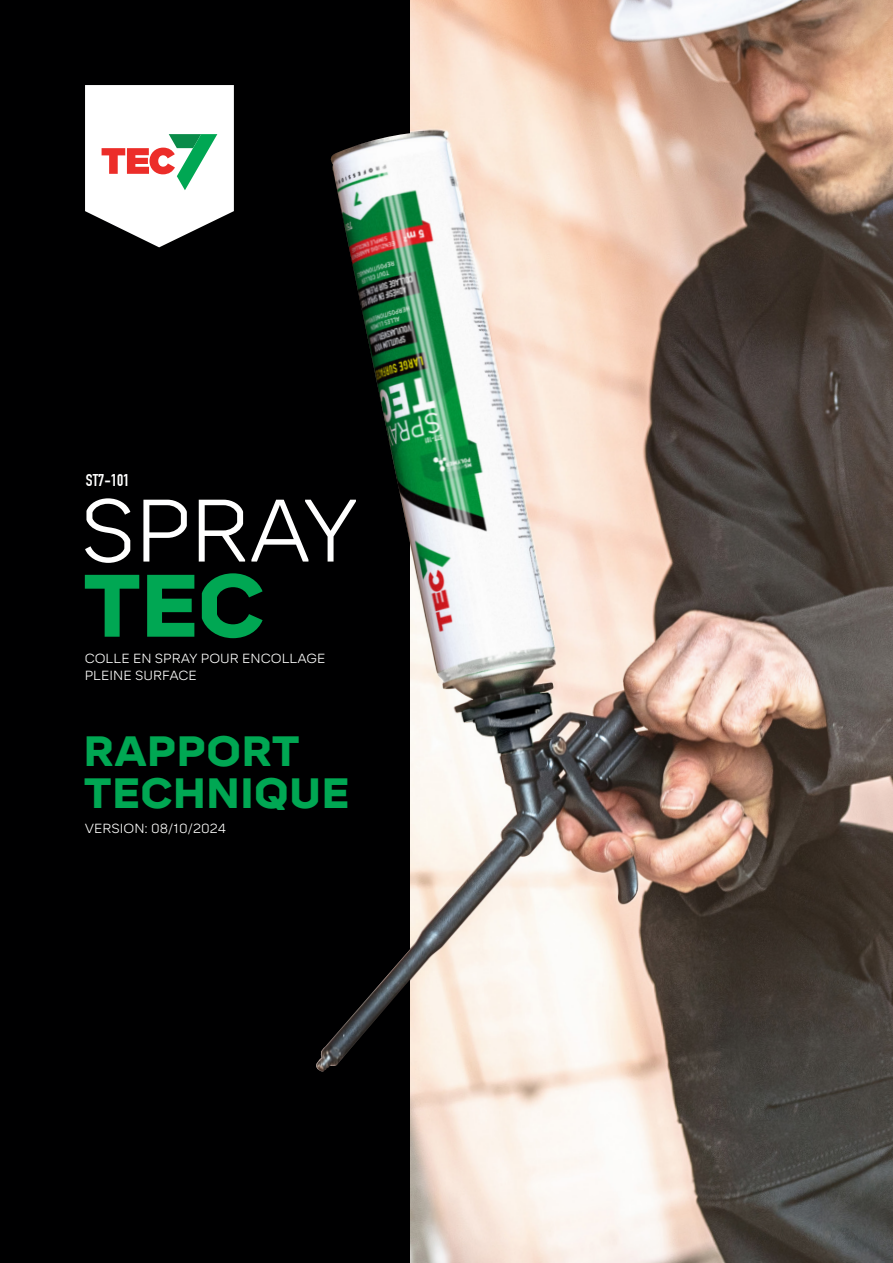
<style>
.page{position:relative;width:893px;height:1263px;background:#fff}
.page>*{position:absolute;margin:0;border:0;box-sizing:border-box;transform-origin:0 0}
.t1{font:900 42px/42px "Mikro";color:#00a753}
.t2{font:16.65px "DIN Engschrift LT Alternate";color:#fff}
.t3{font:300 13.05px/16.5px "Mikro";color:#fff}
</style>
<div class="page">
<img style="left:410px;top:0;width:483px;height:1263px">
<div style="left:0;top:0;width:410px;height:1263px;background:#000001"></div>
<svg style="left:85px;top:85px;width:149px;height:162px"></svg>
<svg style="left:85px;top:573px;width:178px;height:65px"></svg>
<svg style="left:85px;top:498px;width:228px;height:65px"></svg>
<img style="left:313px;top:132px;width:242px;height:941px">
<p class="t2" style="left:86px;top:470px;width:45px">ST7-101</p>
<p class="t3" style="left:85px;top:651px;width:242px">COLLE EN SPRAY POUR ENCOLLAGE<br>PLEINE SURFACE</p>
<h2 class="t1" style="left:84px;top:730px;width:268px">RAPPORT<br>TECHNIQUE</h2>
<p class="t3" style="left:85px;top:820px;width:143px">VERSION: 08/10/2024</p>
</div>
